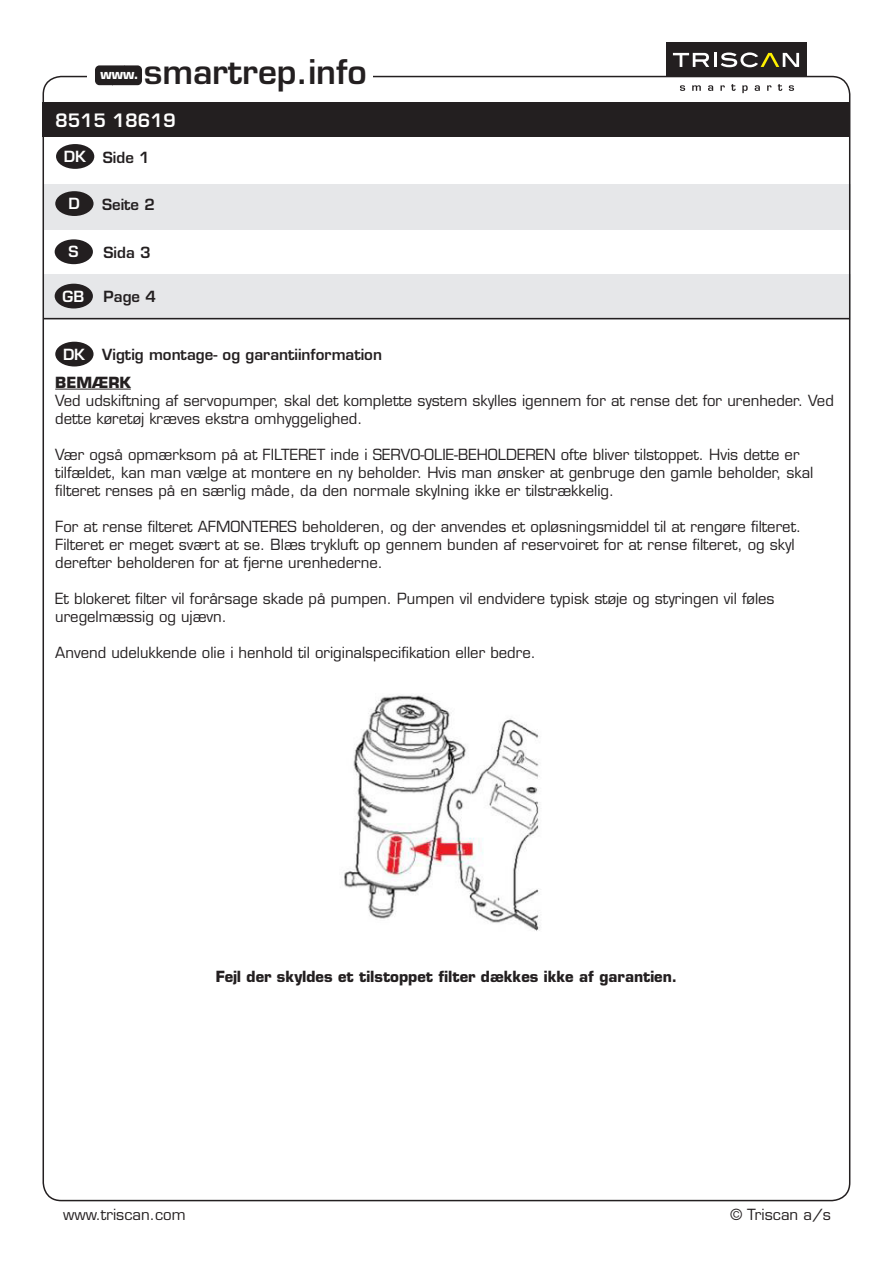
<style>
.page{position:relative;width:893px;height:1263px;background:#fff}
.page>*{position:absolute;margin:0;border:0;box-sizing:border-box;transform-origin:0 0}
.t1{font:600 33.15px "Eurostile LT Std";color:#231f20}
.t2{font:600 18px "Eurostile LT Std";color:#fff}
.t3{font:15px/18px "Eurostile LT Std";color:#231f20}
.t4{font:700 15px "Eurostile LT Std";color:#231f20}
.t5{font:600 15px "Eurostile LT Std";color:#231f20}
.t6{font:600 15px "Eurostile LT Std";color:#fff}
.t7{font:700 14.4px "Eurostile LT Std";color:#fff}
.t8{font:700 13.5px "Eurostile LT Std";color:#fff}
</style>
<div class="page">
<div style="left:43px;top:103px;width:807px;height:34px;background:#231f20"></div>
<div style="left:56px;top:144px;width:38px;height:25px;background:#231f20;border-radius:50%"></div>
<div style="left:44px;top:184px;width:806px;height:45px;background:#e6e7e9"></div>
<div style="left:55px;top:191px;width:39px;height:25px;background:#231f20;border-radius:50%"></div>
<div style="left:55px;top:239px;width:38px;height:25px;background:#231f20;border-radius:50%"></div>
<div style="left:44px;top:274px;width:806px;height:45px;background:#e6e7e9"></div>
<div style="left:55px;top:284px;width:38px;height:24px;background:#231f20;border-radius:50%"></div>
<hr style="left:44px;top:318px;width:805px;height:1px;background:#231f20">
<div style="left:55px;top:342px;width:39px;height:24px;background:#231f20;border-radius:50%"></div>
<hr style="left:55px;top:389px;width:76px;height:1px;background:#231f20">
<div style="left:666px;top:43px;width:140px;height:34px;background:#231f20"></div>
<svg style="left:673px;top:53px;width:36px;height:14px"></svg>
<hr style="left:714px;top:53px;width:3px;height:14px;background:#fff">
<svg style="left:721px;top:52px;width:78px;height:15px"></svg>
<svg style="left:680px;top:85px;width:5px;height:6px"></svg>
<svg style="left:692px;top:85px;width:9px;height:6px"></svg>
<svg style="left:708px;top:85px;width:5px;height:6px"></svg>
<svg style="left:720px;top:85px;width:5px;height:6px"></svg>
<svg style="left:731px;top:84px;width:5px;height:7px"></svg>
<svg style="left:742px;top:85px;width:6px;height:8px"></svg>
<svg style="left:755px;top:85px;width:5px;height:6px"></svg>
<svg style="left:767px;top:85px;width:4px;height:6px"></svg>
<svg style="left:778px;top:84px;width:4px;height:7px"></svg>
<svg style="left:789px;top:85px;width:5px;height:6px"></svg>
<svg style="left:95px;top:65px;width:47px;height:20px"></svg>
<img style="left:344px;top:695px;width:196px;height:236px">
<h1 class="t1" style="left:144px;top:51px;width:224px">smartrep.info</h1>
<p class="t8" style="left:101px;top:66px;width:24px">ww</p>
<p class="t7" style="left:98px;top:65px;width:42px">www.</p>
<p class="t2" style="left:55px;top:109px;width:122px">8515 18619</p>
<p class="t6" style="left:64px;top:147px;width:24px">DK</p>
<p class="t5" style="left:103px;top:148px;width:48px">Side 1</p>
<p class="t6" style="left:68px;top:194px;width:13px">D</p>
<p class="t5" style="left:102px;top:195px;width:54px">Seite 2</p>
<p class="t6" style="left:68px;top:242px;width:12px">S</p>
<p class="t5" style="left:104px;top:243px;width:49px">Sida 3</p>
<p class="t6" style="left:63px;top:287px;width:23px">GB</p>
<p class="t5" style="left:104px;top:287px;width:54px">Page 4</p>
<p class="t6" style="left:63px;top:345px;width:24px">DK</p>
<p class="t5" style="left:102px;top:345px;width:281px">Vigtig montage- og garantiinformation</p>
<p class="t4" style="left:55px;top:373px;width:77px">BEMÆRK</p>
<p class="t3" style="left:55px;top:391px;width:780px">Ved udskiftning af servopumper, skal det komplette system skylles igennem for at rense det for urenheder. Ved dette køretøj kræves ekstra omhyggelighed.</p>
<p class="t3" style="left:55px;top:445px;width:760px">Vær også opmærksom på at FILTERET inde i SERVO-OLIE-BEHOLDEREN ofte bliver tilstoppet. Hvis dette er tilfældet, kan man vælge at montere en ny beholder. Hvis man ønsker at genbruge den gamle beholder, skal filteret renses på en særlig måde, da den normale skylning ikke er tilstrækkelig.</p>
<p class="t3" style="left:55px;top:517px;width:747px">For at rense filteret AFMONTERES beholderen, og der anvendes et opløsningsmiddel til at rengøre filteret.<br>Filteret er meget svært at se. Blæs trykluft op gennem bunden af reservoiret for at rense filteret, og skyl derefter beholderen for at fjerne urenhederne.</p>
<p class="t3" style="left:55px;top:589px;width:721px">Et blokeret filter vil forårsage skade på pumpen. Pumpen vil endvidere typisk støje og styringen vil føles uregelmæssig og ujævn.</p>
<p class="t3" style="left:55px;top:643px;width:482px">Anvend udelukkende olie i henhold til originalspecifikation eller bedre.</p>
<p class="t4" style="left:216px;top:967px;width:463px">Fejl der skyldes et tilstoppet filter dækkes ikke af garantien.</p>
<p class="t3" style="left:63px;top:1206px;width:124px">www.triscan.com</p>
<p class="t3" style="left:730px;top:1206px;width:102px">© Triscan a/s</p>
</div>
